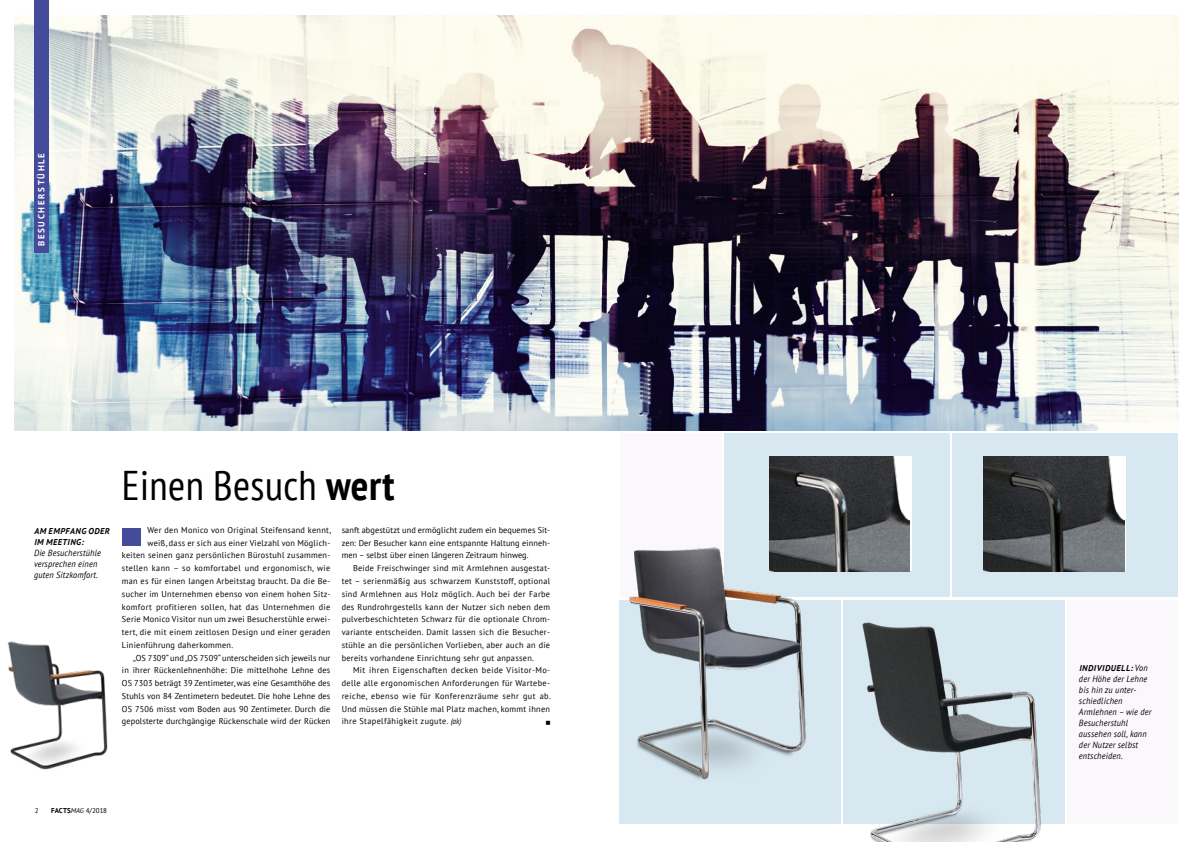
<style>
.page{position:relative;width:1191px;height:842px;background:#fff}
.page>*{position:absolute;margin:0;border:0;box-sizing:border-box;transform-origin:0 0}
.t1{font:condensed 41.5px "PT Sans";letter-spacing:.01em;color:#000}
.t2{font:italic 9px/11px "PT Sans";letter-spacing:.02em;color:#000;scale:.92 1}
.t3{font:700 8.9px "PT Sans";letter-spacing:.19em;color:#fff}
.t4{font:8.5px/12.8px "PT Sans";letter-spacing:.03em;color:#000;text-align:justify}
.t5{font:8.5px "PT Sans";letter-spacing:.01em;color:#000}
.t6{font:italic 700 8.5px/11px "PT Sans";letter-spacing:.055em;color:#000}
.t7{font:7px "PT Sans";color:#000}
.s1{font-weight:700}
.s2{font-style:italic;font-size:8.2px}
.s3{font-style:italic}
.s4{font-weight:400;font-size:9px}
</style>
<div class="page">
<div style="left:620px;top:434px;width:101px;height:163px;background:#faf8fb"></div>
<div style="left:1067px;top:600px;width:111px;height:223px;background:#fbf8fb"></div>
<div style="left:619px;top:600px;width:221px;height:223px;background:#d7e8f1"></div>
<div style="left:843px;top:600px;width:221px;height:223px;background:#d7e8f1"></div>
<img style="left:14px;top:16px;width:1164px;height:415px">
<img style="left:834px;top:609px;width:213px;height:233px">
<div style="left:724px;top:434px;width:225px;height:163px;background:#d7e8f1"></div>
<div style="left:952px;top:434px;width:225px;height:163px;background:#d7e8f1"></div>
<img style="left:983px;top:456px;width:141px;height:115px">
<img style="left:770px;top:456px;width:140px;height:115px">
<div style="left:122px;top:529px;width:18px;height:17px;background:#454b9b"></div>
<div style="left:34px;top:0;width:14px;height:252px;background:#454b9b"></div>
<img style="left:7px;top:641px;width:101px;height:129px">
<img style="left:629px;top:535px;width:184px;height:245px">
<p class="t3" style="left:35px;top:246px;width:95px;rotate:-90deg">BESUCHERSTÜHLE</p>
<p class="t6" style="left:34px;top:525px;width:77px">AM EMPFANG ODER<br>IM MEETING:</p>
<p class="t2" style="left:34px;top:547px;width:74px">Die Besucherstühle versprechen einen guten Sitzkomfort.</p>
<h1 class="t1" style="left:122px;top:459px;width:274px">Einen Besuch <span class="s1">wert</span></h1>
<p class="t4" style="left:147px;top:523px;width:185px">Wer den Monico von Original Steifensand kennt,</p>
<p class="t4" style="left:147px;top:536px;width:184px">weiß, dass er sich aus einer Vielzahl von Möglich-</p>
<p class="t4" style="left:122px;top:549px;width:210px">keiten seinen ganz persönlichen Bürostuhl zusammen-</p>
<p class="t4" style="left:122px;top:562px;width:210px">stellen kann – so komfortabel und ergonomisch, wie</p>
<p class="t4" style="left:122px;top:574px;width:210px">man es für einen langen Arbeitstag braucht. Da die Be-</p>
<p class="t4" style="left:122px;top:587px;width:210px">sucher im Unternehmen ebenso von einem hohen Sitz-</p>
<p class="t4" style="left:122px;top:600px;width:210px">komfort profitieren sollen, hat das Unternehmen die</p>
<p class="t4" style="left:122px;top:613px;width:210px">Serie Monico Visitor nun um zwei Besucherstühle erwei-</p>
<p class="t4" style="left:122px;top:625px;width:210px">tert, die mit einem zeitlosen Design und einer geraden</p>
<p class="t4" style="left:122px;top:638px;width:113px">Linienführung daherkommen.</p>
<p class="t5" style="left:133px;top:652px;width:199px">„OS 7309“ und „OS 7509“ unterscheiden sich jeweils nur</p>
<p class="t4" style="left:122px;top:664px;width:210px">in ihrer Rückenlehnenhöhe: Die mittelhohe Lehne des</p>
<p class="t4" style="left:122px;top:676px;width:210px">OS 7303 beträgt 39 Zentimeter, was eine Gesamthöhe des</p>
<p class="t4" style="left:122px;top:689px;width:210px">Stuhls von 84 Zentimetern bedeutet. Die hohe Lehne des</p>
<p class="t4" style="left:122px;top:702px;width:210px">OS 7506 misst vom Boden aus 90 Zentimeter. Durch die</p>
<p class="t4" style="left:122px;top:715px;width:210px">gepolsterte durchgängige Rückenschale wird der Rücken</p>
<p class="t4" style="left:342px;top:523px;width:210px">sanft abgestützt und ermöglicht zudem ein bequemes Sit&shy;zen: Der Besucher kann eine entspannte Haltung einneh&shy;men – selbst über einen längeren Zeitraum hinweg.</p>
<p class="t4" style="left:342px;top:562px;width:210px;text-indent:11px">Beide Freischwinger sind mit Armlehnen ausgestat&shy;tet – serienmäßig aus schwarzem Kunststoff, optional sind Armlehnen aus Holz möglich. Auch bei der Farbe des Rundrohrgestells kann der Nutzer sich neben dem pulverbeschichteten Schwarz für die optionale Chrom&shy;variante entscheiden. Damit lassen sich die Besucher&shy;stühle an die persönlichen Vorlieben, aber auch an die bereits vorhandene Einrichtung sehr gut anpassen.</p>
<p class="t4" style="left:342px;top:664px;width:211px;text-indent:11px">Mit ihren Eigenschaften decken beide Visitor-Mo&shy;delle alle ergonomischen Anforderungen für Wartebe&shy;reiche, ebenso wie für Konferenzräume sehr gut ab.<br>Und müssen die Stühle mal Platz machen, kommt ihnen ihre Stapelfähigkeit zugute. <span class="s2">(ak)</span></p>
<p class="t7" style="left:35px;top:806px;width:5px">2</p>
<p class="t7" style="left:51px;top:806px;width:57px"><span class="s1">FACTS</span><span class="s3">MAG</span> 4/2018</p>
<p class="t6" style="left:1079px;top:663px;width:70px">INDIVIDUELL: <span class="s4">Von</span></p>
<p class="t2" style="left:1079px;top:673px;width:80px">der Höhe der Lehne bis hin zu unter&shy;schiedlichen<br>Armlehnen – wie der<br>Besucherstuhl aussehen soll, kann der Nutzer selbst entscheiden.</p>
</div>
